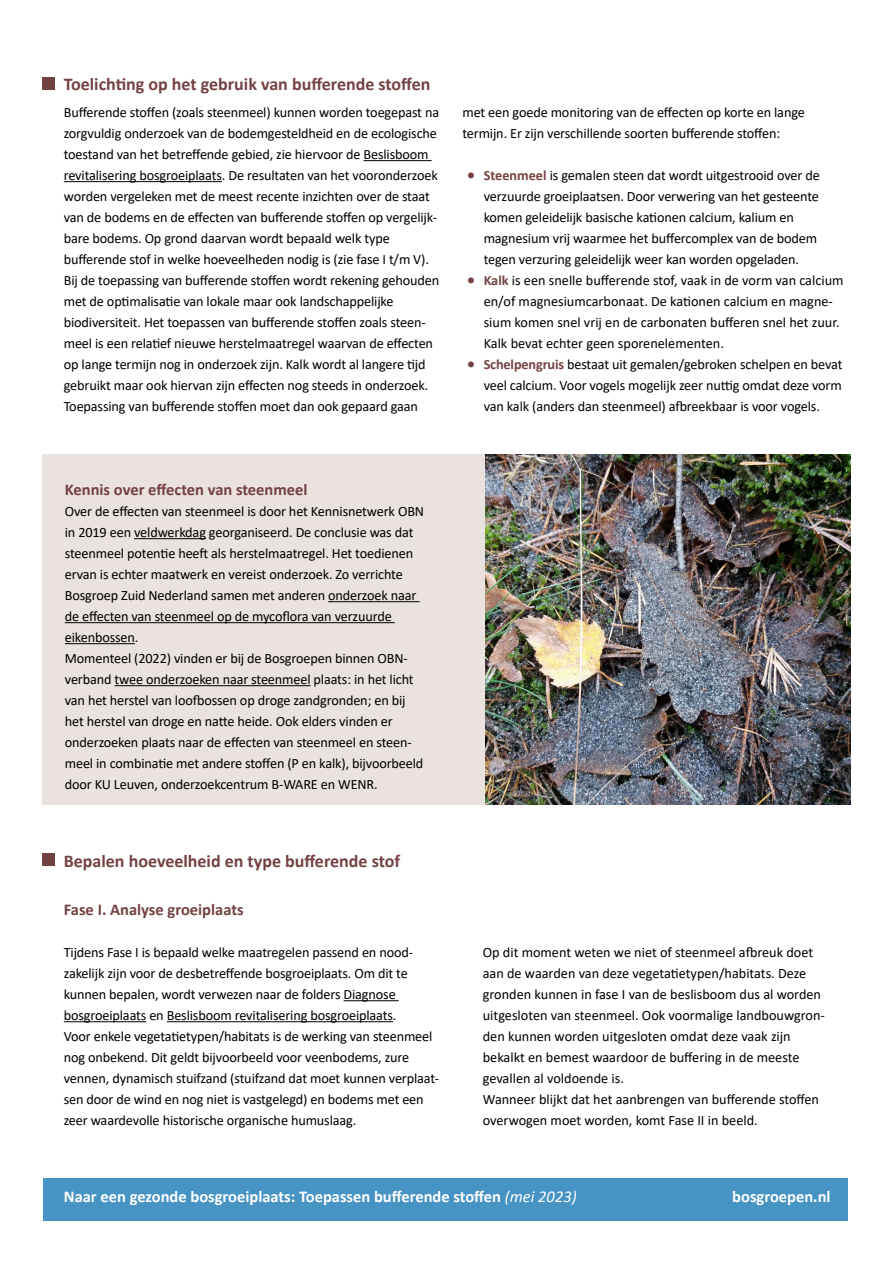
<style>
.page{position:relative;width:893px;height:1263px;background:#fff}
.page>*{position:absolute;margin:0;border:0;box-sizing:border-box;transform-origin:0 0}
.t1{font:700 18px "Calibri";color:#744143}
.t2{font:700 16.5px "Calibri";color:#fff}
.t3{font:700 16.5px "Calibri";color:#744143}
.t4{font:14.25px/21px "Calibri";letter-spacing:-.01em;color:#000}
.s1{font-family:"Lucida Sans";font-weight:600;font-size:27px;color:#744143}
.s2{font-weight:700;color:#744143}
.s3{font-weight:400;font-style:italic}
</style>
<div class="page">
<div style="left:44px;top:1178px;width:804px;height:42px;background:#4793c4"></div>
<div style="left:43px;top:454px;width:807px;height:351px;background:#eae2df"></div>
<hr style="left:364px;top:160px;width:68px;height:1px;background:#000">
<hr style="left:64px;top:181px;width:158px;height:1px;background:#000">
<div style="left:43px;top:77px;width:12px;height:12px;background:#744143"></div>
<div style="left:43px;top:854px;width:12px;height:12px;background:#744143"></div>
<hr style="left:134px;top:538px;width:72px;height:1px;background:#000">
<hr style="left:328px;top:601px;width:92px;height:1px;background:#000">
<hr style="left:65px;top:622px;width:330px;height:1px;background:#000">
<hr style="left:65px;top:643px;width:70px;height:1px;background:#000">
<hr style="left:115px;top:685px;width:196px;height:1px;background:#000">
<hr style="left:344px;top:1000px;width:55px;height:1px;background:#000">
<hr style="left:64px;top:1021px;width:82px;height:1px;background:#000">
<hr style="left:167px;top:1021px;width:226px;height:1px;background:#000">
<img style="left:486px;top:454px;width:364px;height:351px">
<p class="t1" style="left:64px;top:71px;width:368px">Toelichting op het gebruik van bufferende stoffen</p>
<p class="t4" style="left:64px;top:101px;width:377px">Bufferende stoffen (zoals steenmeel) kunnen worden toegepast na zorgvuldig onderzoek van de bodemgesteldheid en de ecologische toestand van het betreffende gebied, zie hiervoor de Beslisboom revitalisering bosgroeiplaats. De resultaten van het vooronderzoek worden vergeleken met de meest recente inzichten over de staat van de bodems en de effecten van bufferende stoffen op vergelijk&shy;bare bodems. Op grond daarvan wordt bepaald welk type bufferende stof in welke hoeveelheden nodig is (zie fase I t/m V).<br>Bij de toepassing van bufferende stoffen wordt rekening gehouden met de optimalisatie van lokale maar ook landschappelijke biodiversiteit. Het toepassen van bufferende stoffen zoals steen&shy;meel is een relatief nieuwe herstelmaatregel waarvan de effecten op lange termijn nog in onderzoek zijn. Kalk wordt al langere tijd gebruikt maar ook hiervan zijn effecten nog steeds in onderzoek.<br>Toepassing van bufferende stoffen moet dan ook gepaard gaan</p>
<p class="t4" style="left:462px;top:101px;width:344px">met een goede monitoring van de effecten op korte en lange termijn. Er zijn verschillende soorten bufferende stoffen:</p>
<p class="t4" style="left:484px;top:164px;width:338px;text-indent:-21px"><span class="s1">•</span> <span class="s2">Steenmeel</span> is gemalen steen dat wordt uitgestrooid over de verzuurde groeiplaatsen. Door verwering van het gesteente komen geleidelijk basische kationen calcium, kalium en magnesium vrij waarmee het buffercomplex van de bodem tegen verzuring geleidelijk weer kan worden opgeladen.</p>
<p class="t4" style="left:484px;top:269px;width:361px;text-indent:-21px"><span class="s1">•</span> <span class="s2">Kalk</span> is een snelle bufferende stof, vaak in de vorm van calcium en/of magnesiumcarbonaat. De kationen calcium en magne&shy;sium komen snel vrij en de carbonaten bufferen snel het zuur.<br>Kalk bevat echter geen sporenelementen.</p>
<p class="t4" style="left:484px;top:353px;width:360px;text-align:justify;text-indent:-21px"><span class="s1">•</span> <span class="s2">Schelpengruis</span> bestaat uit gemalen/gebroken schelpen en bevat veel calcium. Voor vogels mogelijk zeer nuttig omdat deze vorm van kalk (anders dan steenmeel) afbreekbaar is voor vogels.</p>
<p class="t3" style="left:65px;top:478px;width:244px">Kennis over effecten van steenmeel</p>
<p class="t4" style="left:65px;top:500px;width:361px">Over de effecten van steenmeel is door het Kennisnetwerk OBN in 2019 een veldwerkdag georganiseerd. De conclusie was dat steenmeel potentie heeft als herstelmaatregel. Het toedienen ervan is echter maatwerk en vereist onderzoek. Zo verrichte Bosgroep Zuid Nederland samen met anderen onderzoek naar de effecten van steenmeel op de mycoflora van verzuurde eikenbossen.<br>Momenteel (2022) vinden er bij de Bosgroepen binnen OBN&shy;verband twee onderzoeken naar steenmeel plaats: in het licht van het herstel van loofbossen op droge zandgronden; en bij het herstel van droge en natte heide. Ook elders vinden er onderzoeken plaats naar de effecten van steenmeel en steen&shy;meel in combinatie met andere stoffen (P en kalk), bijvoorbeeld door KU Leuven, onderzoekcentrum B-WARE en WENR.</p>
<p class="t1" style="left:64px;top:848px;width:338px">Bepalen hoeveelheid en type bufferende stof</p>
<p class="t3" style="left:64px;top:898px;width:181px">Fase I. Analyse groeiplaats</p>
<p class="t4" style="left:64px;top:941px;width:377px">Tijdens Fase I is bepaald welke maatregelen passend en nood&shy;zakelijk zijn voor de desbetreffende bosgroeiplaats. Om dit te kunnen bepalen, wordt verwezen naar de folders Diagnose bosgroeiplaats en Beslisboom revitalisering bosgroeiplaats.<br>Voor enkele vegetatietypen/habitats is de werking van steenmeel nog onbekend. Dit geldt bijvoorbeeld voor veenbodems, zure vennen, dynamisch stuifzand (stuifzand dat moet kunnen verplaat&shy;sen door de wind en nog niet is vastgelegd) en bodems met een zeer waardevolle historische organische humuslaag.</p>
<p class="t4" style="left:483px;top:941px;width:344px">Op dit moment weten we niet of steenmeel afbreuk doet aan de waarden van deze vegetatietypen/habitats. Deze gronden kunnen in fase I van de beslisboom dus al worden uitgesloten van steenmeel. Ook voormalige landbouwgron&shy;den kunnen worden uitgesloten omdat deze vaak zijn bekalkt en bemest waardoor de buffering in de meeste gevallen al voldoende is.<br>Wanneer blijkt dat het aanbrengen van bufferende stoffen overwogen moet worden, komt Fase II in beeld.</p>
<p class="t2" style="left:64px;top:1185px;width:514px">Naar een gezonde bosgroeiplaats: Toepassen bufferende stoffen <span class="s3">(mei 2023)</span></p>
<p class="t2" style="left:732px;top:1185px;width:100px">bosgroepen.nl</p>
</div>
